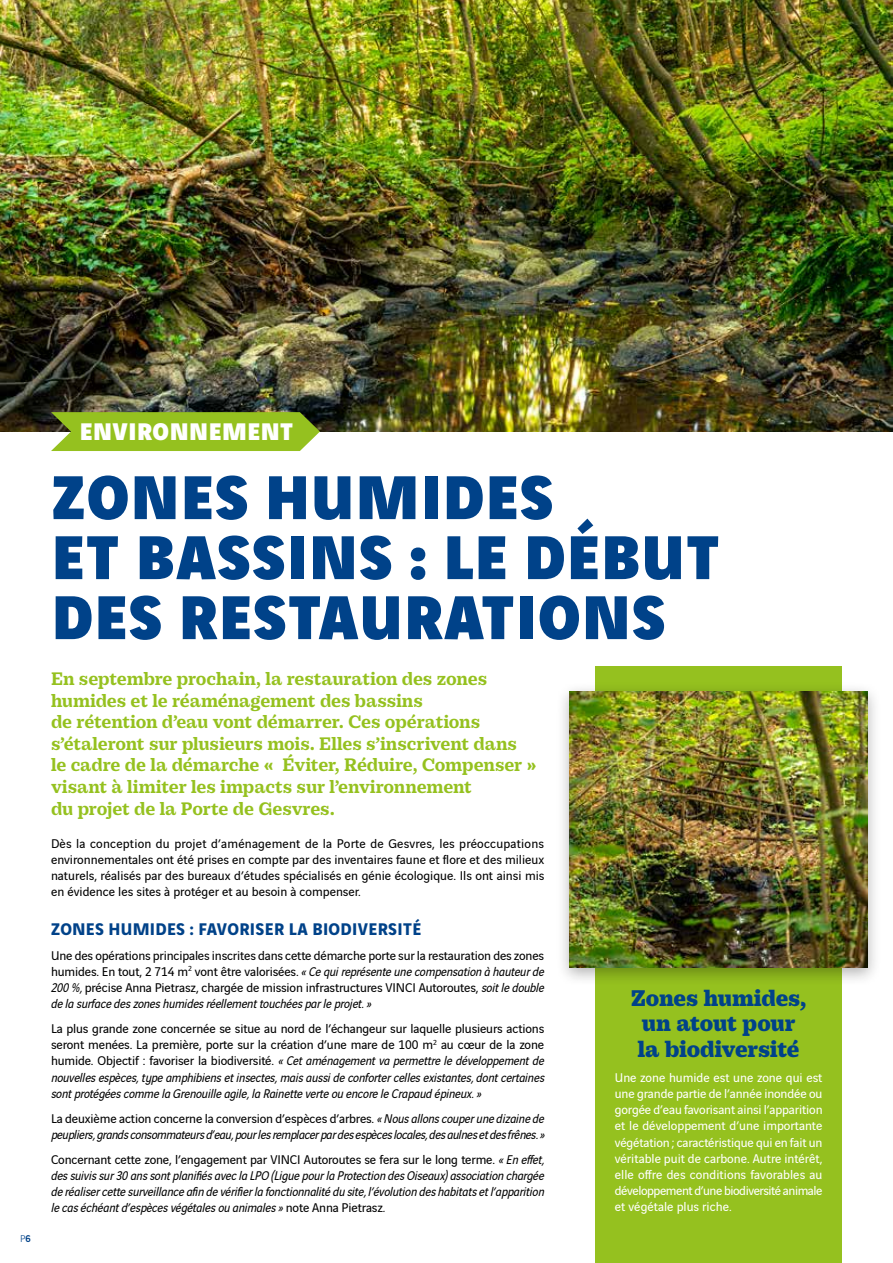
<style>
.page{position:relative;width:893px;height:1263px;background:#fff}
.page>*{position:absolute;margin:0;border:0;box-sizing:border-box;transform-origin:0 0}
.t1{font:900 66px/60px "Vinci Sans";letter-spacing:.02em;color:#004289}
.t2{font:900 25.65px "Vinci Sans";letter-spacing:.02em;color:#fff}
.t3{font:900 22.5px/25.5px "Practical Serif";letter-spacing:-.01em;color:#004289;text-align:center}
.t4{font:800 18px/21.6px "Practical Serif";letter-spacing:-.01em;color:#95c11f}
.t5{font:700 18px "Vinci Sans";letter-spacing:.02em;color:#004289}
.t6{font:italic 13.5px/16.2px "Vinci Sans";letter-spacing:-.01em;color:#000;text-align:justify}
.t7{font:13.5px/16.2px "Vinci Sans";letter-spacing:-.01em;color:#000;text-align:justify}
.t8{font:13.5px/16.2px "Vinci Sans";letter-spacing:-.035em;color:#fff;text-align:justify}
.t9{font:300 10.5px "Vinci Sans";color:#004289}
.s1{font-weight:500}
.s2{font-style:italic}
.s3{font-style:normal}
</style>
<div class="page">
<div style="left:595px;top:667px;width:247px;height:596px;background:#95c11f"></div>
<div style="left:555px;top:681px;width:327px;height:305px;background:#000;opacity:.3"></div>
<img style="left:570px;top:691px;width:297px;height:277px">
<img style="left:0;top:0;width:893px;height:432px">
<svg style="left:51px;top:412px;width:269px;height:39px;background:#94bc27"></svg>
<p class="t9" style="left:20px;top:1230px;width:12px">P<span class="s1">6</span></p>
<h2 class="t2" style="left:80px;top:410px;width:215px">ENVIRONNEMENT</h2>
<h1 class="t1" style="left:52px;top:460px;width:669px">ZONES HUMIDES<br>ET BASSINS : LE DÉBUT<br>DES RESTAURATIONS</h1>
<p class="t4" style="left:51px;top:668px;width:487px">En septembre prochain, la restauration des zones humides et le réaménagement des bassins<br>de rétention d’eau vont démarrer. Ces opérations s’étaleront sur plusieurs mois. Elles s’inscrivent dans le cadre de la démarche « Éviter, Réduire, Compenser » visant à limiter les impacts sur l’environnement<br>du projet de la Porte de Gesvres.</p>
<p class="t7" style="left:51px;top:834px;width:495px">Dès la conception du projet d’aménagement de la Porte de Gesvres, les préoccupations environnementales ont été prises en compte par des inventaires faune et flore et des milieux naturels, réalisés par des bureaux d’études spécialisés en génie écologique. Ils ont ainsi mis en évidence les sites à protéger et au besoin à compenser.</p>
<h3 class="t5" style="left:51px;top:915px;width:371px">ZONES HUMIDES : FAVORISER LA BIODIVERSITÉ</h3>
<p class="t7" style="left:51px;top:946px;width:495px">Une des opérations principales inscrites dans cette démarche porte sur la restauration des zones humides. En tout, 2 714 m<sup>2</sup> vont être valorisées. <span class="s2">« Ce qui représente une compensation à hauteur de 200 %,</span> précise Anna Pietrasz, chargée de mission infrastructures VINCI Autoroutes, <span class="s2">soit le double de la surface des zones humides réellement touchées par le projet. »</span></p>
<p class="t6" style="left:51px;top:1019px;width:495px"><span class="s3">La plus grande zone concernée se situe au nord de l’échangeur sur laquelle plusieurs actions seront menées. La première, porte sur la création d’une mare de 100 m</span><sup>2</sup> <span class="s3">au cœur de la zone humide. Objectif : favoriser la biodiversité.</span> « Cet aménagement va permettre le développement de nouvelles espèces, type amphibiens et insectes, mais aussi de conforter celles existantes, dont certaines sont protégées comme la Grenouille agile, la Rainette verte ou encore le Crapaud épineux. »</p>
<p class="t6" style="left:51px;top:1109px;width:495px"><span class="s3">La deuxième action concerne la conversion d’espèces d’arbres.</span> « Nous allons couper une dizaine de peupliers, grands consommateurs d’eau, pour les remplacer par des espèces locales, des aulnes et des frênes. »</p>
<p class="t6" style="left:51px;top:1150px;width:495px"><span class="s3">Concernant cette zone, l’engagement par VINCI Autoroutes se fera sur le long terme.</span> « En effet, des suivis sur 30 ans sont planifiés avec la LPO (Ligue pour la Protection des Oiseaux) association chargée de réaliser cette surveillance afin de vérifier la fonctionnalité du site, l’évolution des habitats et l’apparition le cas échéant d’espèces végétales ou animales » <span class="s3">note Anna Pietrasz</span>.</p>
<h3 class="t3" style="left:631px;top:986px;width:177px">Zones humides, un atout pour la biodiversité</h3>
<p class="t8" style="left:615px;top:1068px;width:209px">Une zone humide est une zone qui est une grande partie de l’année inondée ou gorgée d’eau favorisant ainsi l’apparition et le développement d’une importante végétation ; caractéristique qui en fait un véritable puit de carbone. Autre intérêt, elle offre des conditions favorables au développement d’une biodiversité animale et végétale plus riche.</p>
</div>
